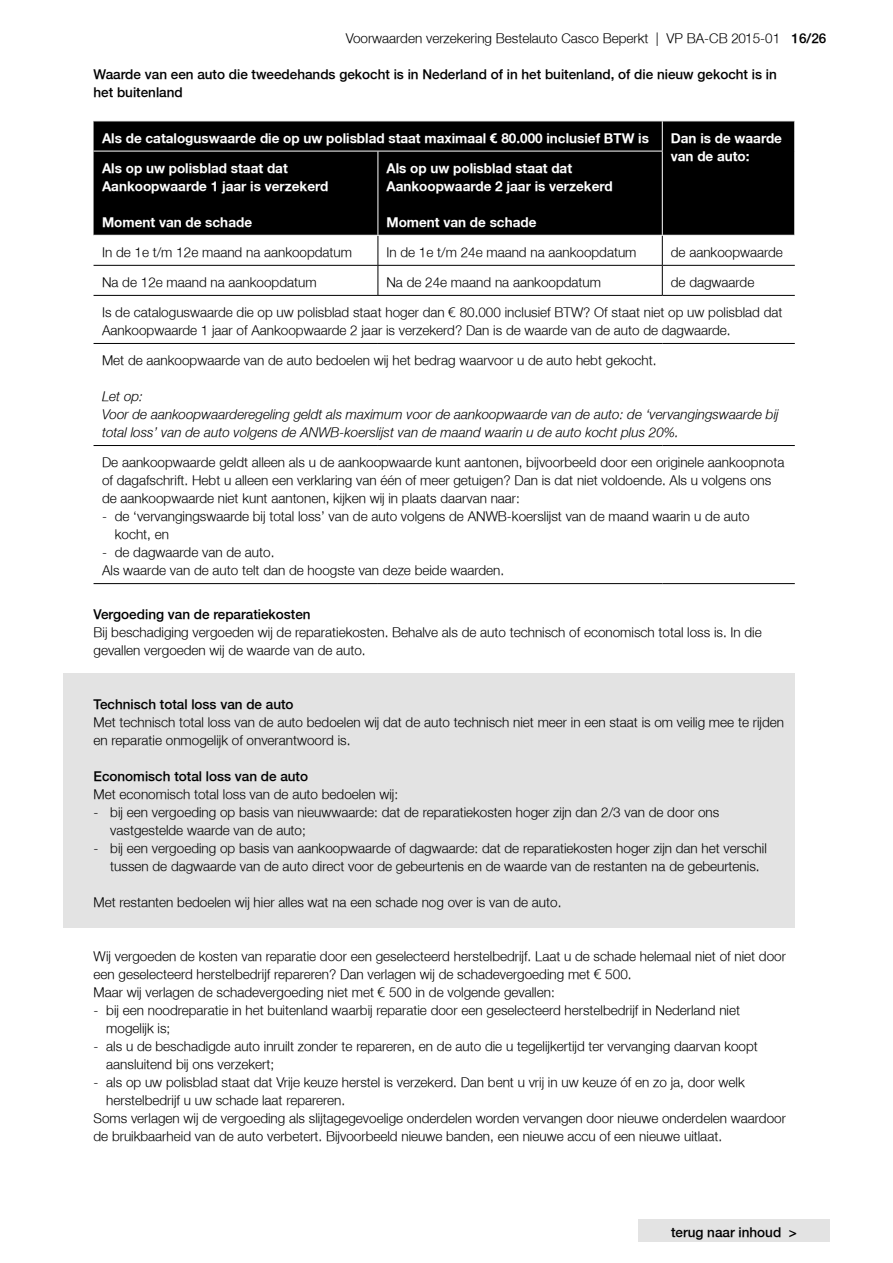
<style>
.page{position:relative;width:893px;height:1263px;background:#fff}
.page>*{position:absolute;margin:0;border:0;box-sizing:border-box;transform-origin:0 0}
.t1{font:300 13.5px/18px "Fortis Helvetica";color:#000}
.t2{font:700 13.5px/18px "Fortis Helvetica";color:#fff}
.t3{font:300 13.5px/18px "Fortis Helvetica";color:#000}
.t4{font:italic 300 13.5px/18px "Fortis Helvetica";color:#000}
.s1{font-style:inherit}
</style>
<div class="page">
<div style="left:638px;top:1219px;width:192px;height:23px;background:#e3e3e3"></div>
<div style="left:64px;top:673px;width:731px;height:20px;background:#e3e3e3"></div>
<div style="left:64px;top:691px;width:731px;height:21px;background:#e3e3e3"></div>
<div style="left:64px;top:709px;width:731px;height:38px;background:#e3e3e3"></div>
<div style="left:64px;top:745px;width:731px;height:20px;background:#e3e3e3"></div>
<div style="left:64px;top:763px;width:731px;height:21px;background:#e3e3e3"></div>
<div style="left:64px;top:781px;width:731px;height:20px;background:#e3e3e3"></div>
<div style="left:64px;top:799px;width:731px;height:38px;background:#e3e3e3"></div>
<div style="left:64px;top:835px;width:731px;height:38px;background:#e3e3e3"></div>
<div style="left:64px;top:871px;width:731px;height:20px;background:#e3e3e3"></div>
<div style="left:64px;top:889px;width:731px;height:20px;background:#e3e3e3"></div>
<div style="left:64px;top:907px;width:731px;height:20px;background:#e3e3e3"></div>
<div style="left:94px;top:122px;width:700px;height:113px;background:#000"></div>
<hr style="left:94px;top:265px;width:284px;height:1px;background:#000">
<hr style="left:378px;top:265px;width:284px;height:1px;background:#000">
<hr style="left:662px;top:265px;width:133px;height:1px;background:#000">
<svg style="left:662px;top:236px;width:1px;height:59px"></svg>
<hr style="left:94px;top:295px;width:284px;height:1px;background:#000">
<hr style="left:378px;top:295px;width:284px;height:1px;background:#000">
<hr style="left:662px;top:295px;width:133px;height:1px;background:#000">
<hr style="left:94px;top:343px;width:284px;height:1px;background:#000">
<hr style="left:378px;top:343px;width:284px;height:1px;background:#000">
<hr style="left:662px;top:343px;width:133px;height:1px;background:#000">
<hr style="left:94px;top:445px;width:284px;height:1px;background:#000">
<hr style="left:378px;top:445px;width:284px;height:1px;background:#000">
<hr style="left:662px;top:445px;width:133px;height:1px;background:#000">
<hr style="left:94px;top:583px;width:284px;height:1px;background:#000">
<hr style="left:378px;top:583px;width:284px;height:1px;background:#000">
<hr style="left:662px;top:583px;width:133px;height:1px;background:#000">
<svg style="left:378px;top:236px;width:1px;height:59px"></svg>
<hr style="left:662px;top:121px;width:1px;height:30px;background:#fff">
<hr style="left:94px;top:151px;width:284px;height:1px;background:#fff">
<hr style="left:378px;top:151px;width:285px;height:1px;background:#fff">
<hr style="left:378px;top:151px;width:1px;height:84px;background:#fff">
<hr style="left:662px;top:151px;width:1px;height:84px;background:#fff">
<p class="t1" style="left:346px;top:29px;width:482px">Voorwaarden verzekering Bestelauto Casco Beperkt | VP BA-CB 2015-01 <span class="s1">16/26</span></p>
<p class="t3" style="left:94px;top:65px;width:685px">Waarde van een auto die tweedehands gekocht is in Nederland of in het buitenland, of die nieuw gekocht is in het buitenland</p>
<p class="t2" style="left:102px;top:129px;width:548px">Als de cataloguswaarde die op uw polisblad staat maximaal € 80.000 inclusief BTW is</p>
<p class="t2" style="left:671px;top:129px;width:113px">Dan is de waarde van de auto:</p>
<p class="t2" style="left:102px;top:160px;width:228px">Als op uw polisblad staat dat<br>Aankoopwaarde 1 jaar is verzekerd</p>
<p class="t2" style="left:102px;top:214px;width:152px">Moment van de schade</p>
<p class="t2" style="left:386px;top:160px;width:228px">Als op uw polisblad staat dat<br>Aankoopwaarde 2 jaar is verzekerd</p>
<p class="t2" style="left:386px;top:214px;width:152px">Moment van de schade</p>
<p class="t1" style="left:102px;top:243px;width:252px">In de 1e t/m 12e maand na aankoopdatum</p>
<p class="t1" style="left:386px;top:243px;width:252px">In de 1e t/m 24e maand na aankoopdatum</p>
<p class="t1" style="left:671px;top:243px;width:114px">de aankoopwaarde</p>
<p class="t1" style="left:102px;top:273px;width:216px">Na de 12e maand na aankoopdatum</p>
<p class="t1" style="left:386px;top:273px;width:216px">Na de 24e maand na aankoopdatum</p>
<p class="t1" style="left:671px;top:273px;width:85px">de dagwaarde</p>
<p class="t1" style="left:102px;top:303px;width:682px">Is de cataloguswaarde die op uw polisblad staat hoger dan € 80.000 inclusief BTW? Of staat niet op uw polisblad dat<br>Aankoopwaarde 1 jaar of Aankoopwaarde 2 jaar is verzekerd? Dan is de waarde van de auto de dagwaarde.</p>
<p class="t1" style="left:102px;top:351px;width:556px">Met de aankoopwaarde van de auto bedoelen wij het bedrag waarvoor u de auto hebt gekocht.</p>
<p class="t4" style="left:102px;top:387px;width:678px">Let op:<br>Voor de aankoopwaarderegeling geldt als maximum voor de aankoopwaarde van de auto: de ‘vervangingswaarde bij total loss’ van de auto volgens de ANWB-koerslijst van de maand waarin u de auto kocht plus 20%.</p>
<p class="t1" style="left:102px;top:453px;width:684px">De aankoopwaarde geldt alleen als u de aankoopwaarde kunt aantonen, bijvoorbeeld door een originele aankoopnota of dagafschrift. Hebt u alleen een verklaring van één of meer getuigen? Dan is dat niet voldoende. Als u volgens ons de aankoopwaarde niet kunt aantonen, kijken wij in plaats daarvan naar:</p>
<p class="t1" style="left:115px;top:507px;width:636px;text-indent:-13px">- de ‘vervangingswaarde bij total loss’ van de auto volgens de ANWB-koerslijst van de maand waarin u de auto kocht, en</p>
<p class="t1" style="left:102px;top:543px;width:404px">- de dagwaarde van de auto.<br>Als waarde van de auto telt dan de hoogste van deze beide waarden.</p>
<p class="t3" style="left:94px;top:605px;width:219px">Vergoeding van de reparatiekosten</p>
<p class="t1" style="left:94px;top:623px;width:670px">Bij beschadiging vergoeden wij de reparatiekosten. Behalve als de auto technisch of economisch total loss is. In die gevallen vergoeden wij de waarde van de auto.</p>
<p class="t3" style="left:94px;top:695px;width:202px">Technisch total loss van de auto</p>
<p class="t1" style="left:94px;top:713px;width:692px">Met technisch total loss van de auto bedoelen wij dat de auto technisch niet meer in een staat is om veilig mee te rijden en reparatie onmogelijk of onverantwoord is.</p>
<p class="t3" style="left:94px;top:767px;width:216px">Economisch total loss van de auto</p>
<p class="t1" style="left:94px;top:785px;width:306px">Met economisch total loss van de auto bedoelen wij:</p>
<p class="t1" style="left:110px;top:803px;width:610px;text-indent:-17px">- bij een vergoeding op basis van nieuwwaarde: dat de reparatiekosten hoger zijn dan 2/3 van de door ons vastgestelde waarde van de auto;</p>
<p class="t1" style="left:110px;top:839px;width:658px;text-indent:-17px">- bij een vergoeding op basis van aankoopwaarde of dagwaarde: dat de reparatiekosten hoger zijn dan het verschil tussen de dagwaarde van de auto direct voor de gebeurtenis en de waarde van de restanten na de gebeurtenis.</p>
<p class="t1" style="left:94px;top:893px;width:469px">Met restanten bedoelen wij hier alles wat na een schade nog over is van de auto.</p>
<p class="t1" style="left:94px;top:947px;width:694px">Wij vergoeden de kosten van reparatie door een geselecteerd herstelbedrijf. Laat u de schade helemaal niet of niet door een geselecteerd herstelbedrijf repareren? Dan verlagen wij de schadevergoeding met € 500.<br>Maar wij verlagen de schadevergoeding niet met € 500 in de volgende gevallen:</p>
<p class="t1" style="left:106px;top:1001px;width:635px;text-indent:-13px">- bij een noodreparatie in het buitenland waarbij reparatie door een geselecteerd herstelbedrijf in Nederland niet mogelijk is;</p>
<p class="t1" style="left:106px;top:1037px;width:653px;text-indent:-13px">- als u de beschadigde auto inruilt zonder te repareren, en de auto die u tegelijkertijd ter vervanging daarvan koopt aansluitend bij ons verzekert;</p>
<p class="t1" style="left:94px;top:1073px;width:653px">- als op uw polisblad staat dat Vrije keuze herstel is verzekerd. Dan bent u vrij in uw keuze óf en zo ja, door welk</p>
<p class="t1" style="left:106px;top:1091px;width:240px">herstelbedrijf u uw schade laat repareren.</p>
<p class="t1" style="left:94px;top:1109px;width:694px">Soms verlagen wij de vergoeding als slijtagegevoelige onderdelen worden vervangen door nieuwe onderdelen waardoor</p>
<p class="t1" style="left:94px;top:1127px;width:630px">de bruikbaarheid van de auto verbetert. Bijvoorbeeld nieuwe banden, een nieuwe accu of een nieuwe uitlaat.</p>
<p class="t3" style="left:671px;top:1224px;width:127px">terug naar inhoud &gt;</p>
</div>
